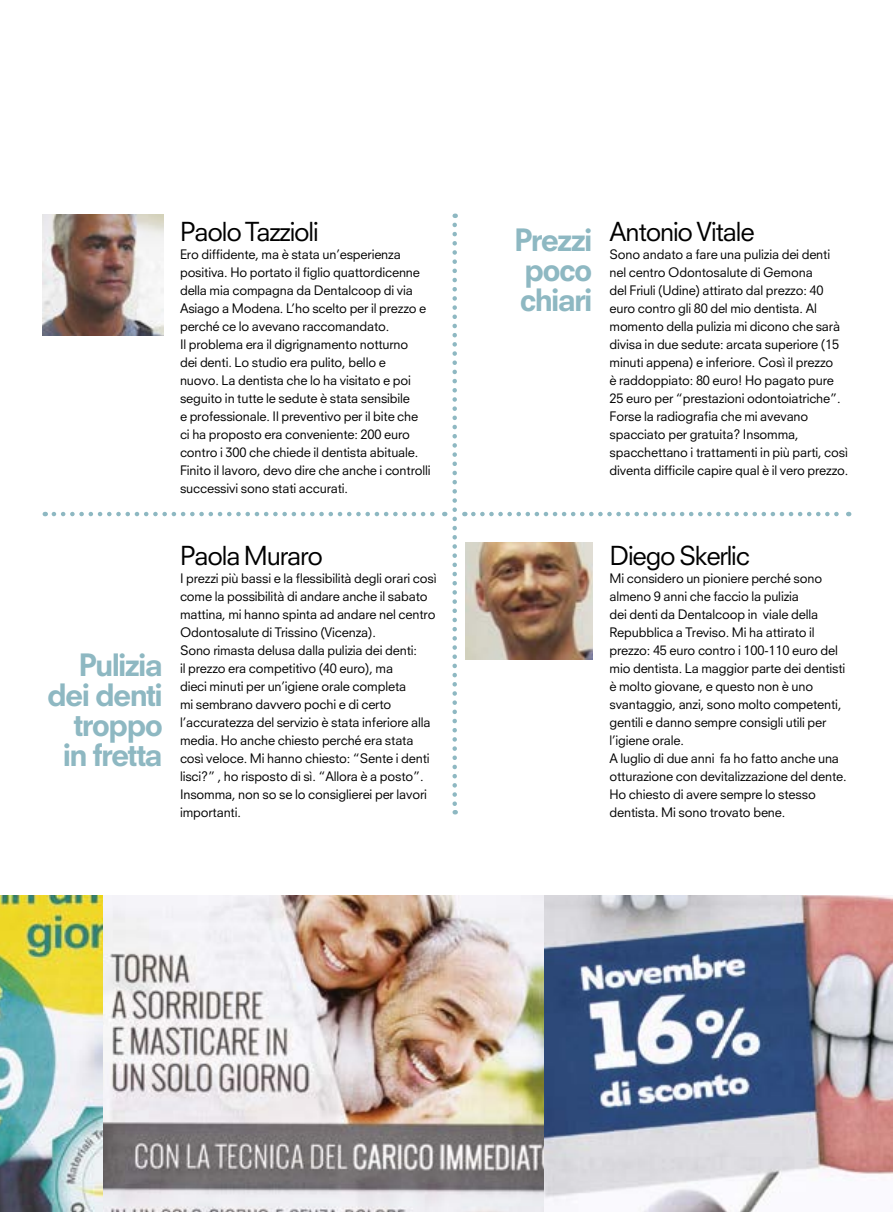
<style>
.page{position:relative;width:893px;height:1212px;background:#fff}
.page>*{position:absolute;margin:0;border:0;box-sizing:border-box;transform-origin:0 0}
._041_ART_strillo{font:800 30px/30px "Neuzeit SLT Std";letter-spacing:-.06em;color:#8eb8c2;text-align:right}
._042_ART_BOX_Tit_lig{font:25.5px "Neuzeit SLT Std";letter-spacing:-.045em;color:#000}
._042_ART_BOX_Testo{font:12.75px/18px "Neuzeit SLT Std";letter-spacing:-.01em;color:#000}
</style>
<div class="page">
<img style="left:103px;top:896px;width:441px;height:316px">
<img style="left:0;top:896px;width:103px;height:316px">
<img style="left:544px;top:896px;width:349px;height:316px">
<svg style="left:54px;top:512px;width:391px;height:4px"></svg>
<svg style="left:473px;top:512px;width:376px;height:4px"></svg>
<svg style="left:452px;top:225px;width:5px;height:589px"></svg>
<img style="left:43px;top:215px;width:120px;height:120px">
<img style="left:466px;top:542px;width:126px;height:117px">
<p class="_042_ART_BOX_Tit_lig" style="left:180px;top:216px;width:140px">Paolo Tazzioli</p>
<p class="_042_ART_BOX_Testo" style="left:180px;top:245px;width:248px">Ero diffidente, ma è stata un’esperienza positiva. Ho portato il figlio quattordicenne della mia compagna da Dentalcoop di via Asiago a Modena. L’ho scelto per il prezzo e perché ce lo avevano raccomandato.</p>
<p class="_042_ART_BOX_Testo" style="left:180px;top:335px;width:252px">Il problema era il digrignamento notturno<br>dei denti. Lo studio era pulito, bello e<br>nuovo. La dentista che lo ha visitato e poi seguito in tutte le sedute è stata sensibile<br>e professionale. Il preventivo per il bite che ci ha proposto era conveniente: 200 euro contro i 300 che chiede il dentista abituale.<br>Finito il lavoro, devo dire che anche i controlli successivi sono stati accurati.</p>
<p class="_041_ART_strillo" style="left:47px;top:650px;width:117px">Pulizia dei denti troppo in fretta</p>
<p class="_042_ART_BOX_Tit_lig" style="left:180px;top:540px;width:145px">Paola Muraro</p>
<p class="_042_ART_BOX_Testo" style="left:180px;top:569px;width:258px">I prezzi più bassi e la flessibilità degli orari così come la possibilità di andare anche il sabato mattina, mi hanno spinta ad andare nel centro Odontosalute di Trissino (Vicenza).</p>
<p class="_042_ART_BOX_Testo" style="left:180px;top:641px;width:252px">Sono rimasta delusa dalla pulizia dei denti:<br>il prezzo era competitivo (40 euro), ma<br>dieci minuti per un’igiene orale completa<br>mi sembrano davvero pochi e di certo l’accuratezza del servizio è stata inferiore alla media. Ho anche chiesto perché era stata così veloce. Mi hanno chiesto: “Sente i denti lisci?” , ho risposto di sì. “Allora è a posto”.</p>
<p class="_042_ART_BOX_Testo" style="left:180px;top:785px;width:248px">Insomma, non so se lo consiglierei per lavori importanti.</p>
<p class="_041_ART_strillo" style="left:514px;top:225px;width:80px">Prezzi</p>
<p class="_041_ART_strillo" style="left:524px;top:255px;width:70px">poco</p>
<p class="_041_ART_strillo" style="left:520px;top:285px;width:74px">chiari</p>
<p class="_042_ART_BOX_Tit_lig" style="left:609px;top:216px;width:147px">Antonio Vitale</p>
<p class="_042_ART_BOX_Testo" style="left:609px;top:245px;width:240px">Sono andato a fare una pulizia dei denti nel centro Odontosalute di Gemona<br>del Friuli (Udine) attirato dal prezzo: 40 euro contro gli 80 del mio dentista. Al momento della pulizia mi dicono che sarà divisa in due sedute: arcata superiore (15 minuti appena) e inferiore. Così il prezzo<br>è raddoppiato: 80 euro! Ho pagato pure 25 euro per “prestazioni odontoiatriche”.<br>Forse la radiografia che mi avevano spacciato per gratuita? Insomma, spacchettano i trattamenti in più parti, così diventa difficile capire qual è il vero prezzo.</p>
<p class="_042_ART_BOX_Tit_lig" style="left:609px;top:540px;width:142px">Diego Skerlic</p>
<p class="_042_ART_BOX_Testo" style="left:609px;top:569px;width:237px">Mi considero un pioniere perché sono almeno 9 anni che faccio la pulizia<br>dei denti da Dentalcoop in viale della Repubblica a Treviso. Mi ha attirato il prezzo: 45 euro contro i 100-110 euro del mio dentista. La maggior parte dei dentisti è molto giovane, e questo non è uno svantaggio, anzi, sono molto competenti, gentili e danno sempre consigli utili per l’igiene orale.</p>
<p class="_042_ART_BOX_Testo" style="left:609px;top:749px;width:239px">A luglio di due anni fa ho fatto anche una otturazione con devitalizzazione del dente.<br>Ho chiesto di avere sempre lo stesso dentista. Mi sono trovato bene.</p>
</div>
